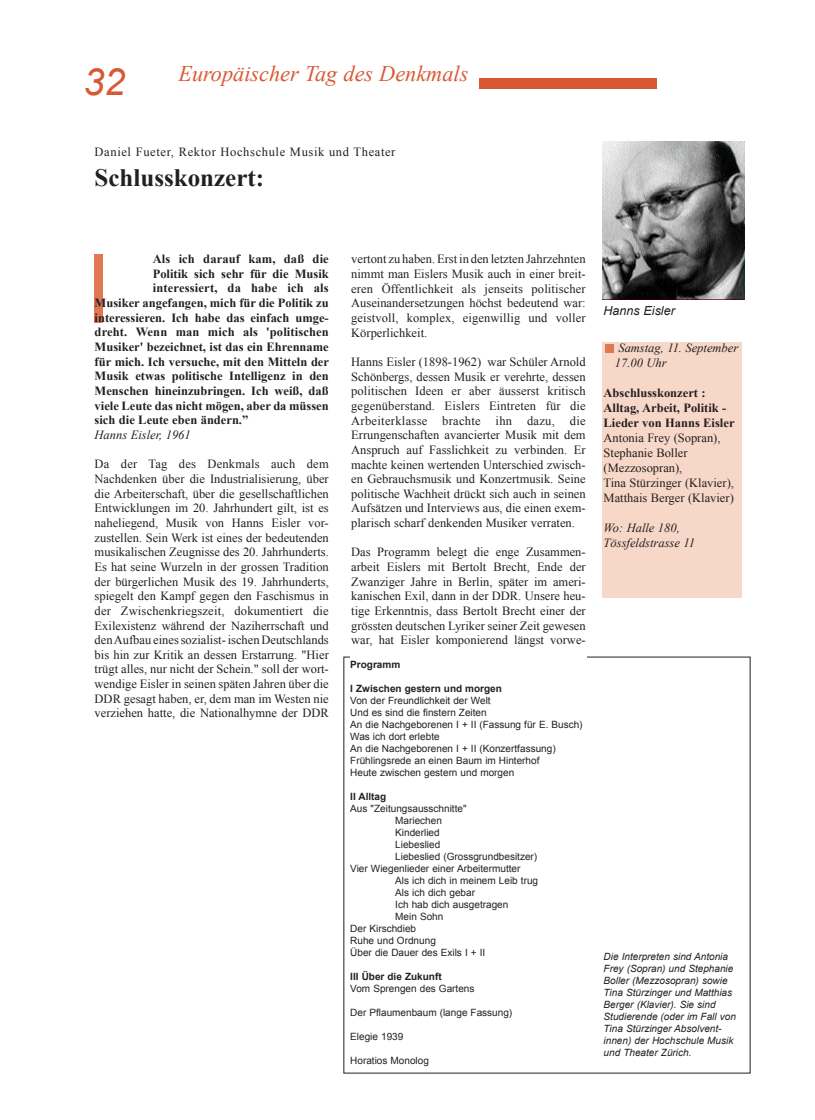
<style>
.page{position:relative;width:815px;height:1120px;background:#fff}
.page>*{position:absolute;margin:0;border:0;box-sizing:border-box;transform-origin:0 0}
.t1{font:italic 37.5px "Arial";color:#d95834}
.t2{font:700 25px "Times New Roman";color:#231f20}
.t3{font:italic 22.25px "Times New Roman";color:#d95834}
.t4{font:12.5px/14.6px "Times New Roman";color:#231f20;text-align:justify}
.t5{font:700 12.5px/15px "Times New Roman";color:#231f20}
.t6{font:italic 12.5px/15px "Times New Roman";color:#231f20}
.t7{font:12.5px "Times New Roman";letter-spacing:.05em;color:#231f20}
.t8{font:italic 12.5px "Arial";color:#231f20}
.t9{font:10px "Arial";color:#231f20}
.t10{font:italic 10px/12px "Arial";color:#231f20}
.t11{font:700 10px "Arial";color:#231f20}
.s1{font-size:22.38px}
</style>
<div class="page">
<div style="left:94px;top:254px;width:9px;height:69px;background:#e17854"></div>
<div style="left:479px;top:78px;width:177px;height:11px;background:#d95834"></div>
<div style="left:602px;top:342px;width:140px;height:255px;background:#f7d7c7"></div>
<div style="left:605px;top:344px;width:9px;height:8px;background:#e17854"></div>
<img style="left:602px;top:142px;width:142px;height:157px">
<p class="t1" style="left:83px;top:58px;width:43px">32</p>
<p class="t3" style="left:178px;top:59px;width:291px">Europäischer Tag des Denkma<span class="s1">ls</span></p>
<p class="t7" style="left:95px;top:143px;width:302px">Daniel Fueter, Rektor Hochschule Musik und Theater</p>
<p class="t2" style="left:95px;top:160px;width:171px">Schlusskonzert:</p>
<p class="t5" style="left:153px;top:251px;width:178px">Als ich darauf kam, daß die</p>
<p class="t5" style="left:153px;top:266px;width:178px">Politik sich sehr für die Musik</p>
<p class="t5" style="left:153px;top:280px;width:178px">interessiert, da habe ich als</p>
<p class="t5" style="left:95px;top:295px;width:236px">Musiker angefangen, mich für die Politik zu</p>
<p class="t5" style="left:95px;top:310px;width:236px">interessieren. Ich habe das einfach umge-</p>
<p class="t5" style="left:95px;top:324px;width:236px">dreht. Wenn man mich als 'politischen</p>
<p class="t5" style="left:95px;top:339px;width:236px">Musiker' bezeichnet, ist das ein Ehrenname</p>
<p class="t5" style="left:95px;top:354px;width:236px">für mich. Ich versuche, mit den Mitteln der</p>
<p class="t5" style="left:95px;top:368px;width:236px">Musik etwas politische Intelligenz in den</p>
<p class="t5" style="left:95px;top:383px;width:236px">Menschen hineinzubringen. Ich weiß, daß</p>
<p class="t5" style="left:95px;top:398px;width:236px">viele Leute das nicht mögen, aber da müssen</p>
<p class="t5" style="left:95px;top:412px;width:155px">sich die Leute eben ändern.”</p>
<p class="t6" style="left:95px;top:427px;width:98px">Hanns Eisler, 1961</p>
<p class="t4" style="left:95px;top:457px;width:236px">Da der Tag des Denkmals auch dem Nachdenken über die Industrialisierung, über die Arbeiterschaft, über die gesellschaftlichen Entwicklungen im 20. Jahrhundert gilt, ist es naheliegend, Musik von Hanns Eisler vor&shy;zustellen. Sein Werk ist eines der bedeutenden musikalischen Zeugnisse des 20. Jahrhunderts.<br>Es hat seine Wurzeln in der grossen Tradition der bürgerlichen Musik des 19. Jahrhunderts, spiegelt den Kampf gegen den Faschismus in der Zwischenkriegszeit, dokumentiert die Exilexistenz während der Naziherrschaft und den Aufbau eines sozialist- ischen Deutschlands bis hin zur Kritik an dessen Erstarrung. "Hier trügt alles, nur nicht der Schein." soll der wort&shy;wendige Eisler in seinen späten Jahren über die DDR gesagt haben, er, dem man im Westen nie verziehen hatte, die Nationalhymne der DDR</p>
<p class="t4" style="left:351px;top:252px;width:236px">vertont zu haben. Erst in den letzten Jahrzehnten nimmt man Eislers Musik auch in einer breit&shy;eren Öffentlichkeit als jenseits politischer Auseinandersetzungen höchst bedeutend war: geistvoll, komplex, eigenwillig und voller Körperlichkeit.</p>
<p class="t4" style="left:351px;top:354px;width:236px">Hanns Eisler (1898-1962) war Schüler Arnold Schönbergs, dessen Musik er verehrte, dessen politischen Ideen er aber äusserst kritisch gegenüberstand. Eislers Eintreten für die Arbeiterklasse brachte ihn dazu, die Errungenschaften avancierter Musik mit dem Anspruch auf Fasslichkeit zu verbinden. Er machte keinen wertenden Unterschied zwisch&shy;en Gebrauchsmusik und Konzertmusik. Seine politische Wachheit drückt sich auch in seinen Aufsätzen und Interviews aus, die einen exem&shy;plarisch scharf denkenden Musiker verraten.</p>
<p class="t4" style="left:351px;top:545px;width:236px">Das Programm belegt die enge Zusammen&shy;arbeit Eislers mit Bertolt Brecht, Ende der Zwanziger Jahre in Berlin, später im ameri&shy;kanischen Exil, dann in der DDR. Unsere heu&shy;tige Erkenntnis, dass Bertolt Brecht einer der grössten deutschen Lyriker seiner Zeit gewesen war, hat Eisler komponierend längst vorwe-</p>
<p class="t11" style="left:350px;top:657px;width:52px">Programm</p>
<p class="t11" style="left:350px;top:681px;width:153px">I Zwischen gestern und morgen</p>
<p class="t9" style="left:350px;top:693px;width:142px">Von der Freundlichkeit der Welt</p>
<p class="t9" style="left:350px;top:705px;width:138px">Und es sind die finstern Zeiten</p>
<p class="t9" style="left:350px;top:717px;width:234px">An die Nachgeborenen I + II (Fassung für E. Busch)</p>
<p class="t9" style="left:350px;top:729px;width:91px">Was ich dort erlebte</p>
<p class="t9" style="left:350px;top:741px;width:207px">An die Nachgeborenen I + II (Konzertfassung)</p>
<p class="t9" style="left:350px;top:753px;width:191px">Frühlingsrede an einen Baum im Hinterhof</p>
<p class="t9" style="left:350px;top:765px;width:165px">Heute zwischen gestern und morgen</p>
<p class="t11" style="left:350px;top:789px;width:38px">II Alltag</p>
<p class="t9" style="left:350px;top:801px;width:118px">Aus "Zeitungsausschnitte"</p>
<p class="t9" style="left:395px;top:813px;width:48px">Mariechen</p>
<p class="t9" style="left:395px;top:825px;width:46px">Kinderlied</p>
<p class="t9" style="left:395px;top:837px;width:47px">Liebeslied</p>
<p class="t9" style="left:395px;top:849px;width:144px">Liebeslied (Grossgrundbesitzer)</p>
<p class="t9" style="left:350px;top:861px;width:172px">Vier Wiegenlieder einer Arbeitermutter</p>
<p class="t9" style="left:395px;top:873px;width:144px">Als ich dich in meinem Leib trug</p>
<p class="t9" style="left:395px;top:885px;width:81px">Als ich dich gebar</p>
<p class="t9" style="left:395px;top:897px;width:115px">Ich hab dich ausgetragen</p>
<p class="t9" style="left:395px;top:909px;width:50px">Mein Sohn</p>
<p class="t9" style="left:350px;top:921px;width:67px">Der Kirschdieb</p>
<p class="t9" style="left:350px;top:933px;width:87px">Ruhe und Ordnung</p>
<p class="t9" style="left:350px;top:945px;width:137px">Über die Dauer des Exils I + II</p>
<p class="t11" style="left:350px;top:969px;width:93px">III Über die Zukunft</p>
<p class="t9" style="left:350px;top:981px;width:126px">Vom Sprengen des Gartens</p>
<p class="t9" style="left:350px;top:1005px;width:164px">Der Pflaumenbaum (lange Fassung)</p>
<p class="t9" style="left:350px;top:1029px;width:55px">Elegie 1939</p>
<p class="t9" style="left:350px;top:1053px;width:80px">Horatios Monolog</p>
<p class="t8" style="left:604px;top:302px;width:73px">Hanns Eisler</p>
<p class="t6" style="left:618px;top:340px;width:121px">Samstag, 11. September</p>
<p class="t6" style="left:615px;top:355px;width:53px">17.00 Uhr</p>
<p class="t5" style="left:604px;top:385px;width:132px">Abschlusskonzert :<br>Alltag, Arbeit, Politik -<br>Lieder von Hanns Eisler</p>
<p class="t4" style="left:604px;top:430px;width:118px;line-height:15px;text-align:left">Antonia Frey (Sopran),<br>Stephanie Boller (Mezzosopran),</p>
<p class="t4" style="left:604px;top:475px;width:132px;line-height:15px">Tina Stürzinger (Klavier),<br>Matthais Berger (Klavier)</p>
<p class="t6" style="left:604px;top:520px;width:93px">Wo: Halle 180,<br>Tössfeldstrasse 11</p>
<p class="t10" style="left:604px;top:950px;width:134px">Die Interpreten sind Antonia<br>Frey (Sopran) und Stephanie<br>Boller (Mezzosopran) sowie<br>Tina Stürzinger und Matthias<br>Berger (Klavier). Sie sind<br>Studierende (oder im Fall von<br>Tina Stürzinger Absolvent&shy;innen) der Hochschule Musik und Theater Zürich.</p>
</div>
